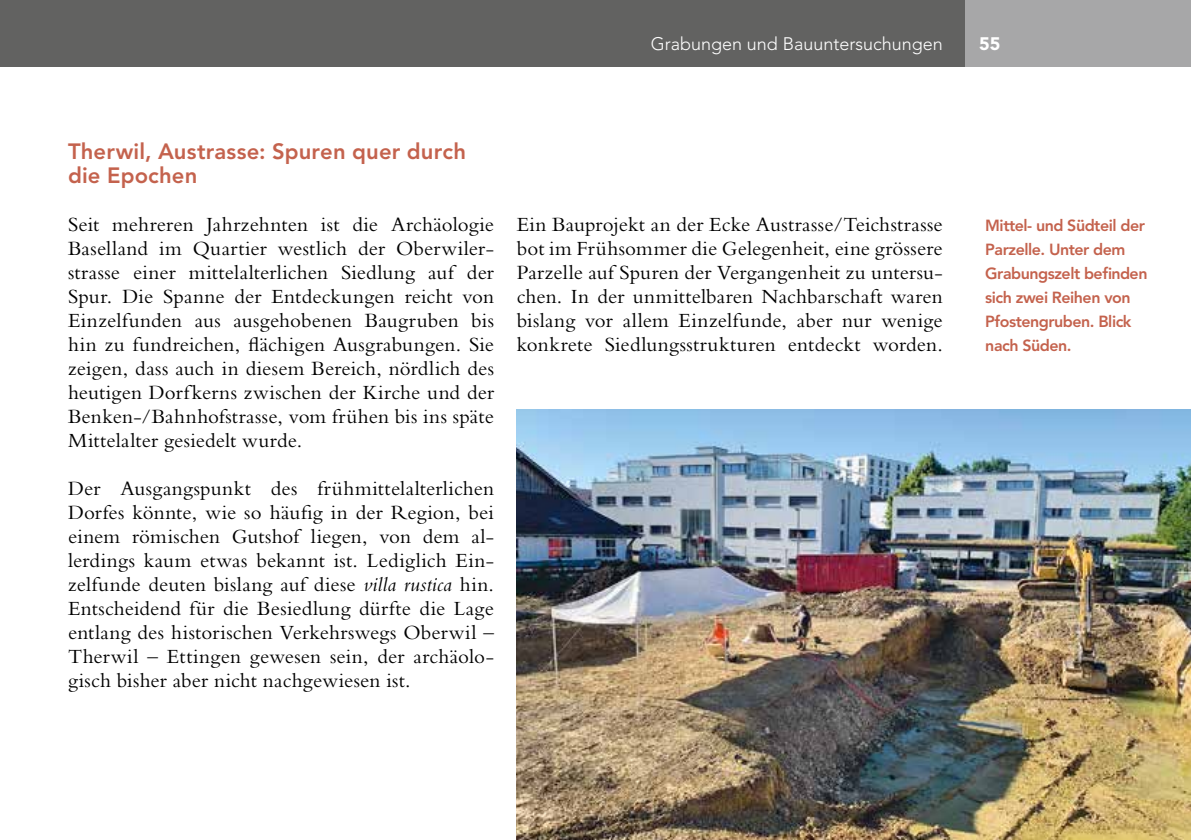
<style>
.page{position:relative;width:1191px;height:840px;background:#fff}
.page>*{position:absolute;margin:0;border:0;box-sizing:border-box;transform-origin:0 0}
.t1{font:800 22px/24px "Avenir LT Std";letter-spacing:.01em;color:#c4624d}
.t2{font:21px/24px "Bembo Std";letter-spacing:.01em;color:#000;text-align:justify}
.t3{font:300 18px "Avenir LT Std";color:#fff}
.t4{font:900 18px "Avenir LT Std";color:#fff}
.t5{font:800 16px/24px "Avenir LT Std";letter-spacing:-.03em;color:#c4624d}
.s1{font-style:italic}
</style>
<div class="page">
<div style="left:964px;top:0;width:227px;height:67px;background:#a7a7a8"></div>
<div style="left:0;top:0;width:964px;height:67px;background:#626261"></div>
<img style="left:517px;top:409px;width:674px;height:430px">
<p class="t3" style="left:651px;top:33px;width:293px">Grabungen und Bauuntersuchungen</p>
<p class="t4" style="left:979px;top:33px;width:23px">55</p>
<p class="t1" style="left:68px;top:139px;width:399px">Therwil, Austrasse: Spuren quer durch die Epochen</p>
<p class="t2" style="left:68px;top:211px;width:427px">Seit mehreren Jahrzehnten ist die Archäologie Baselland im Quartier westlich der Oberwiler&shy;strasse einer mittelalterlichen Siedlung auf der Spur. Die Spanne der Entdeckungen reicht von Einzelfunden aus ausgehobenen Baugruben bis hin zu fundreichen, flächigen Ausgrabungen. Sie zeigen, dass auch in diesem Bereich, nördlich des heutigen Dorfkerns zwischen der Kirche und der Benken-/Bahnhofstrasse, vom frühen bis ins späte Mittelalter gesiedelt wurde.</p>
<p class="t2" style="left:68px;top:475px;width:427px">Der Ausgangspunkt des frühmittelalterlichen Dorfes könnte, wie so häufig in der Region, bei einem römischen Gutshof liegen, von dem al&shy;lerdings kaum etwas bekannt ist. Lediglich Ein&shy;zelfunde deuten bislang auf diese <span class="s1">villa rustica</span> hin.<br>Entscheidend für die Besiedlung dürfte die Lage entlang des historischen Verkehrswegs Oberwil – Therwil – Ettingen gewesen sein, der archäolo&shy;gisch bisher aber nicht nachgewiesen ist.</p>
<p class="t2" style="left:517px;top:212px;width:427px">Ein Bauprojekt an der Ecke Austrasse/Teichstrasse bot im Frühsommer die Gelegenheit, eine grössere Parzelle auf Spuren der Vergangenheit zu untersu&shy;chen. In der unmittelbaren Nachbarschaft waren bislang vor allem Einzelfunde, aber nur wenige konkrete Siedlungsstrukturen entdeckt worden.</p>
<p class="t5" style="left:985px;top:213px;width:164px">Mittel- und Südteil der<br>Parzelle. Unter dem<br>Grabungszelt befinden sich zwei Reihen von<br>Pfostengruben. Blick nach Süden.</p>
</div>
